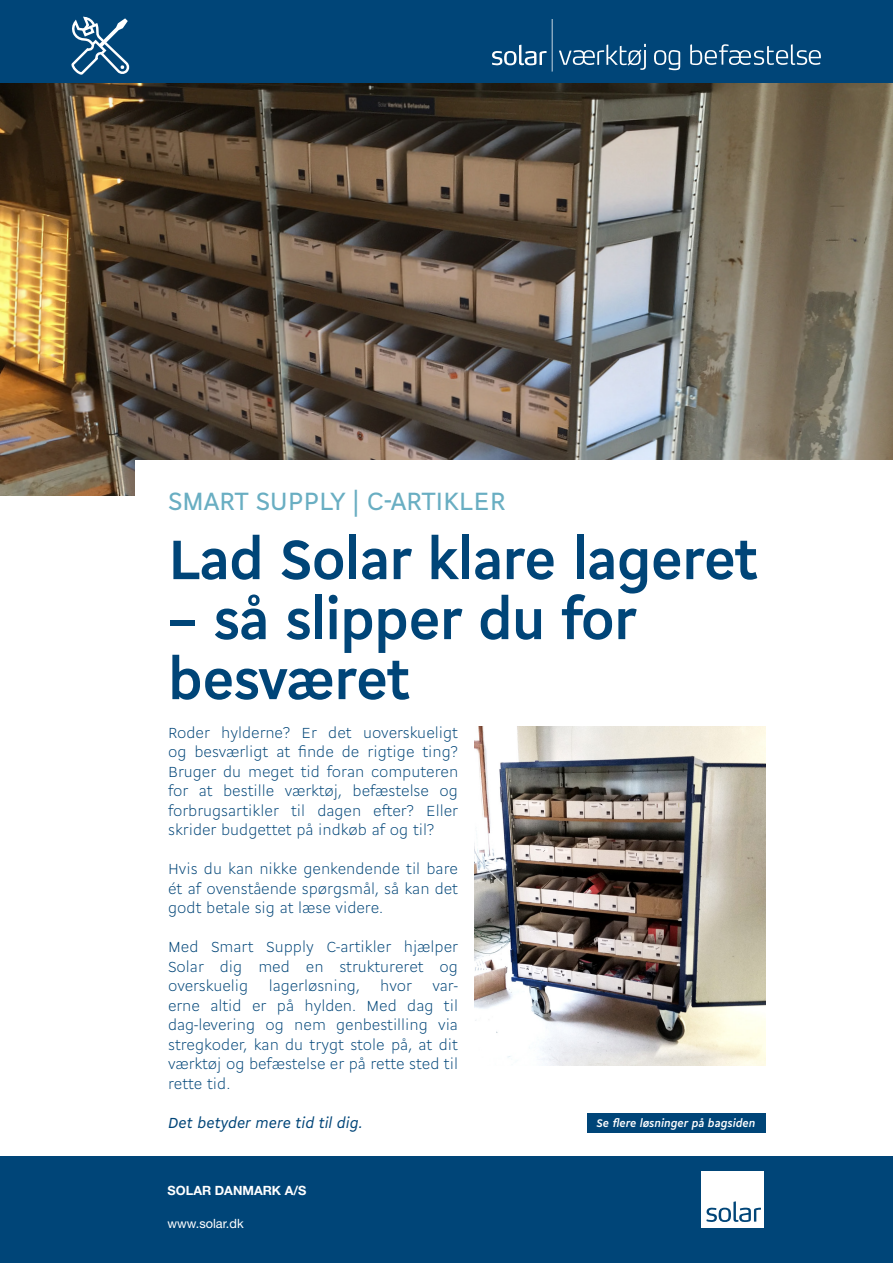
<style>
.page{position:relative;width:893px;height:1263px;background:#fff}
.page>*{position:absolute;margin:0;border:0;box-sizing:border-box;transform-origin:0 0}
.t1{font:700 60px/60px "Cogito";letter-spacing:-.02em;color:#004578}
.t2{font:27px "Cogito";letter-spacing:-.01em;color:#69aec2}
.Brød{font:300 15.75px/19.5px "Cogito";color:#004578;text-align:justify}
.Brød-2{font:italic 15.75px "Cogito";color:#004578}
.t3{font:700 12.75px "Helvetica Neue LT Pro";color:#fff}
.t4{font:12.75px "Helvetica Neue LT Pro";color:#fff}
.t5{font:italic 700 12px "Cogito";color:#fff}
</style>
<div class="page">
<img style="left:0;top:83px;width:893px;height:413px">
<div style="left:0;top:1157px;width:893px;height:106px;background:#004578"></div>
<div style="left:0;top:0;width:893px;height:83px;background:#004578"></div>
<div style="left:135px;top:461px;width:758px;height:73px;background:#fff"></div>
<div style="left:702px;top:1172px;width:62px;height:56px;background:#fff"></div>
<svg style="left:706px;top:1201px;width:55px;height:21px"></svg>
<img style="left:475px;top:726px;width:290px;height:339px">
<div style="left:587px;top:1113px;width:179px;height:20px;background:#004578"></div>
<svg style="left:492px;top:19px;width:61px;height:53px"></svg>
<svg style="left:559px;top:44px;width:87px;height:26px"></svg>
<svg style="left:654px;top:50px;width:26px;height:20px"></svg>
<svg style="left:690px;top:44px;width:131px;height:21px"></svg>
<svg style="left:71px;top:16px;width:59px;height:59px"></svg>
<p class="t2" style="left:168px;top:482px;width:339px">SMART SUPPLY | C-ARTIKLER</p>
<p class="t1" style="left:168px;top:525px;width:592px">Lad Solar klare lageret</p>
<p class="t1" style="left:168px;top:585px;width:471px">– så slipper du for besværet</p>
<p class="Brød" style="left:168px;top:722px;width:292px">Roder hylderne? Er det uoverskueligt og besværligt at finde de rigtige ting?<br>Bruger du meget tid foran computeren for at bestille værktøj, befæstelse og forbrugsartikler til dagen efter? Eller skrider budgettet på indkøb af og til?</p>
<p class="Brød" style="left:168px;top:858px;width:291px">Hvis du kan nikke genkendende til bare ét af ovenstående spørgsmål, så kan det godt betale sig at læse videre.</p>
<p class="Brød" style="left:168px;top:936px;width:292px">Med Smart Supply C-artikler hjælper Solar dig med en struktureret og overskuelig</p>
<p class="Brød" style="left:269px;top:975px;width:93px">lagerløsning,</p>
<p class="Brød" style="left:380px;top:975px;width:33px">hvor</p>
<p class="Brød" style="left:168px;top:975px;width:291px;text-indent:264px">var&shy;erne altid er på hylden. Med dag til dag-levering og nem genbestilling via stregkoder, kan du trygt stole på, at dit værktøj og befæstelse er på rette sted til rette tid.</p>
<p class="Brød-2" style="left:168px;top:1111px;width:196px">Det betyder mere tid til dig.</p>
<p class="t3" style="left:168px;top:1182px;width:140px">SOLAR DANMARK A/S</p>
<p class="t4" style="left:168px;top:1215px;width:78px">www.solar.dk</p>
<p class="t5" style="left:596px;top:1114px;width:160px">Se flere løsninger på bagsiden</p>
</div>
